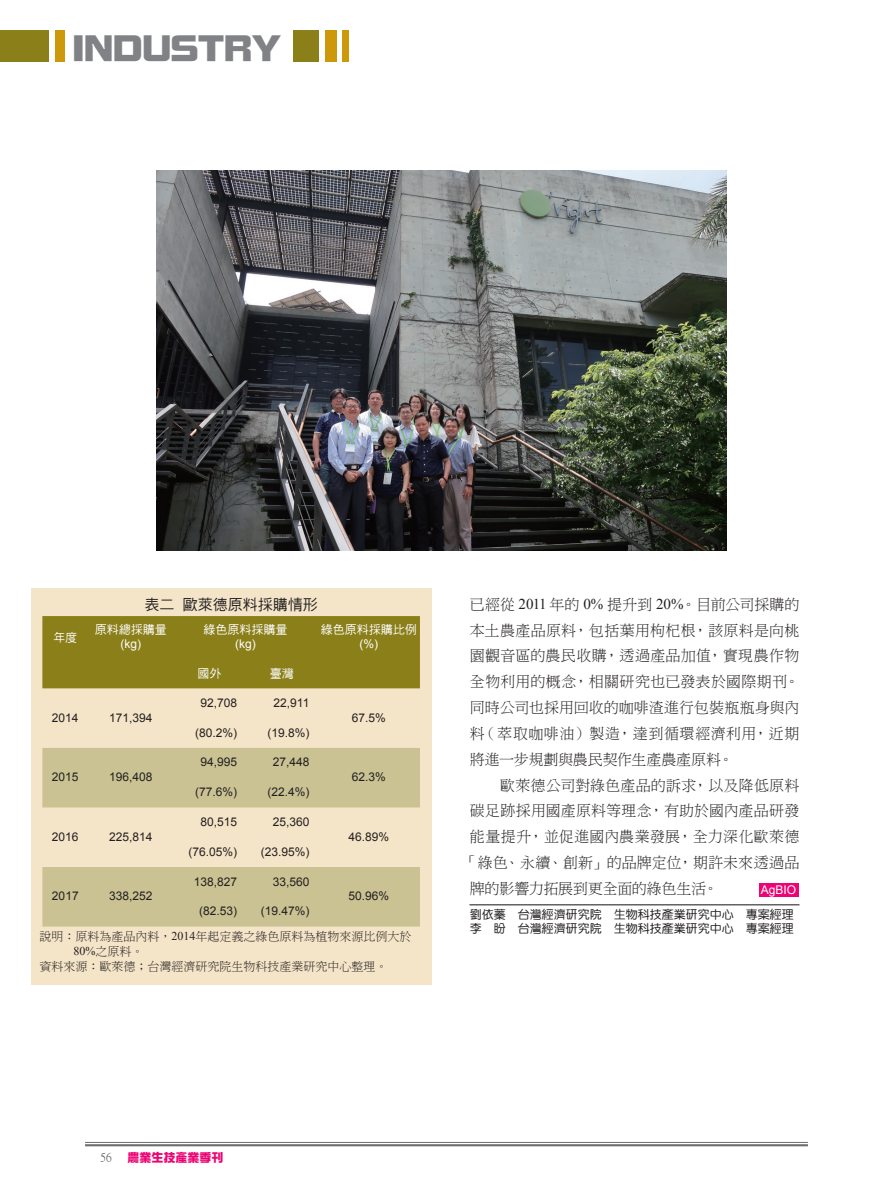
<style>
.page{position:relative;width:893px;height:1191px;background:#fff}
.page>*{position:absolute;margin:0;border:0;box-sizing:border-box;transform-origin:0 0}
.t1{font:36px "DF Zong Yi W9 WINP BF";color:#808285}
.t2{font:15px/25.8px "DF Ming W3 WIN BF";letter-spacing:.005em;color:#231f20;text-align:justify}
.t3{font:15px "DF Ming W3 WIN BF";letter-spacing:-.015em;color:#231f20}
.t4{font:15px "DF Hei W5 WIN BF";color:#231f20}
.t5{font:12px "Arial";color:#231f20}
.t6{font:12px "DF Ming W3 WIN BF";color:#231f20}
.t7{font:12px/14.4px "DF Yuan W5 WIN BF";color:#231f20}
.t8{font:12px "DF Hei W5 WINP BF";color:#fff}
.t9{font:12px "Arial";color:#fff}
.t10{font:12px "DF Zong Yi W9 WINP BF";color:#ed0373}
.t11{font:12px "P Ming Li U";color:#57585a}
.s1{font-family:"Times New Roman"}
</style>
<div class="page">
<hr style="left:85px;top:1142px;width:723px;height:1px;background:#6c6d70">
<hr style="left:85px;top:1144px;width:723px;height:2px;background:#6c6d70">
<div style="left:293px;top:30px;width:26px;height:32px;background:#8b7f1a"></div>
<div style="left:325px;top:30px;width:11px;height:32px;background:#cd990b"></div>
<div style="left:342px;top:30px;width:7px;height:32px;background:#cd990b"></div>
<div style="left:55px;top:30px;width:9px;height:32px;background:#cd990b"></div>
<div style="left:0;top:30px;width:48px;height:32px;background:#8b7f1a"></div>
<div style="left:31px;top:588px;width:400px;height:396px;background:#f5e5c8"></div>
<div style="left:42px;top:616px;width:378px;height:72px;background:#8b7f1a"></div>
<svg style="left:42px;top:748px;width:378px;height:178px;fill:#cac293"></svg>
<div style="left:759px;top:882px;width:39px;height:14px;background:#ed0373"></div>
<hr style="left:469px;top:904px;width:330px;height:1px;background:#231f20">
<img style="left:156px;top:170px;width:571px;height:380px">
<h1 class="t1" style="left:73px;top:30px;width:210px">INDUSTRY</h1>
<p class="t8" style="left:53px;top:631px;width:25px">年度</p>
<p class="t4" style="left:144px;top:597px;width:175px">表二歐萊德原料採購情形</p>
<p class="t8" style="left:95px;top:624px;width:73px">原料總採購量</p>
<p class="t9" style="left:120px;top:636px;width:22px">(kg)</p>
<p class="t8" style="left:204px;top:624px;width:85px">綠色原料採購量</p>
<p class="t9" style="left:235px;top:636px;width:22px">(kg)</p>
<p class="t8" style="left:197px;top:667px;width:25px">國外</p>
<p class="t8" style="left:270px;top:667px;width:25px">臺灣</p>
<p class="t5" style="left:200px;top:695px;width:38px">92,708</p>
<p class="t5" style="left:274px;top:695px;width:37px">22,911</p>
<p class="t8" style="left:321px;top:624px;width:98px">綠色原料採購比例</p>
<p class="t9" style="left:360px;top:636px;width:20px">(%)</p>
<p class="t5" style="left:52px;top:709px;width:28px">2014</p>
<p class="t5" style="left:109px;top:709px;width:45px">171,394</p>
<p class="t5" style="left:352px;top:709px;width:36px">67.5%</p>
<p class="t5" style="left:195px;top:724px;width:44px">(80.2%)</p>
<p class="t5" style="left:267px;top:724px;width:44px">(19.8%)</p>
<p class="t5" style="left:200px;top:754px;width:38px">94,995</p>
<p class="t5" style="left:273px;top:754px;width:38px">27,448</p>
<p class="t5" style="left:52px;top:769px;width:28px">2015</p>
<p class="t5" style="left:109px;top:769px;width:45px">196,408</p>
<p class="t5" style="left:352px;top:769px;width:36px">62.3%</p>
<p class="t5" style="left:195px;top:784px;width:44px">(77.6%)</p>
<p class="t5" style="left:267px;top:784px;width:44px">(22.4%)</p>
<p class="t5" style="left:200px;top:814px;width:38px">80,515</p>
<p class="t5" style="left:273px;top:814px;width:38px">25,360</p>
<p class="t5" style="left:52px;top:828px;width:28px">2016</p>
<p class="t5" style="left:109px;top:828px;width:45px">225,814</p>
<p class="t5" style="left:349px;top:828px;width:42px">46.89%</p>
<p class="t5" style="left:188px;top:843px;width:50px">(76.05%)</p>
<p class="t5" style="left:261px;top:843px;width:50px">(23.95%)</p>
<p class="t5" style="left:194px;top:873px;width:45px">138,827</p>
<p class="t5" style="left:273px;top:873px;width:38px">33,560</p>
<p class="t5" style="left:52px;top:888px;width:28px">2017</p>
<p class="t5" style="left:109px;top:888px;width:45px">338,252</p>
<p class="t5" style="left:349px;top:888px;width:42px">50.96%</p>
<p class="t5" style="left:199px;top:903px;width:40px">(82.53)</p>
<p class="t5" style="left:261px;top:903px;width:50px">(19.47%)</p>
<p class="t6" style="left:39px;top:930px;width:373px">說明：原料為產品內料，<span class="s1">2014</span>年起定義之綠色原料為植物來源比例大於</p>
<p class="t6" style="left:73px;top:945px;width:71px"><span class="s1">80%</span>之原料。</p>
<p class="t6" style="left:39px;top:960px;width:349px">資料來源：歐萊德；台灣經濟研究院生物科技產業研究中心整理。</p>
<p class="t2" style="left:470px;top:591px;width:331px">已經從 <span class="s1">2011</span> 年的 <span class="s1">0%</span> 提升到 <span class="s1">20%</span>。目前公司採購的本土農產品原料，包括葉用枸杞根，該原料是向桃園觀音區的農民收購，透過產品加值，實現農作物全物利用的概念，相關研究也已發表於國際期刊。同時公司也採用回收的咖啡渣進行包裝瓶瓶身與內料（萃取咖啡油）製造，達到循環經濟利用，近期將進一步規劃與農民契作生產農產原料。</p>
<p class="t2" style="left:500px;top:772px;width:301px">歐萊德公司對綠色產品的訴求，以及降低原料</p>
<p class="t2" style="left:470px;top:798px;width:331px">碳足跡採用國產原料等理念，有助於國內產品研發</p>
<p class="t2" style="left:470px;top:824px;width:331px">能量提升，並促進國內農業發展，全力深化歐萊德</p>
<p class="t2" style="left:462px;top:849px;width:339px">「綠色、永續、創新」的品牌定位，期許未來透過品</p>
<p class="t3" style="left:470px;top:881px;width:250px">牌的影響力拓展到更全面的綠色生活。</p>
<p class="t9" style="left:761px;top:881px;width:37px">AgBIO</p>
<p class="t7" style="left:470px;top:907px;width:325px">劉依蓁 台灣經濟研究院 生物科技產業研究中心 專案經理李 盼 台灣經濟研究院 生物科技產業研究中心 專案經理</p>
<p class="t11" style="left:100px;top:1151px;width:13px">56</p>
<p class="t10" style="left:128px;top:1151px;width:97px">農業生技產業季刊</p>
</div>
